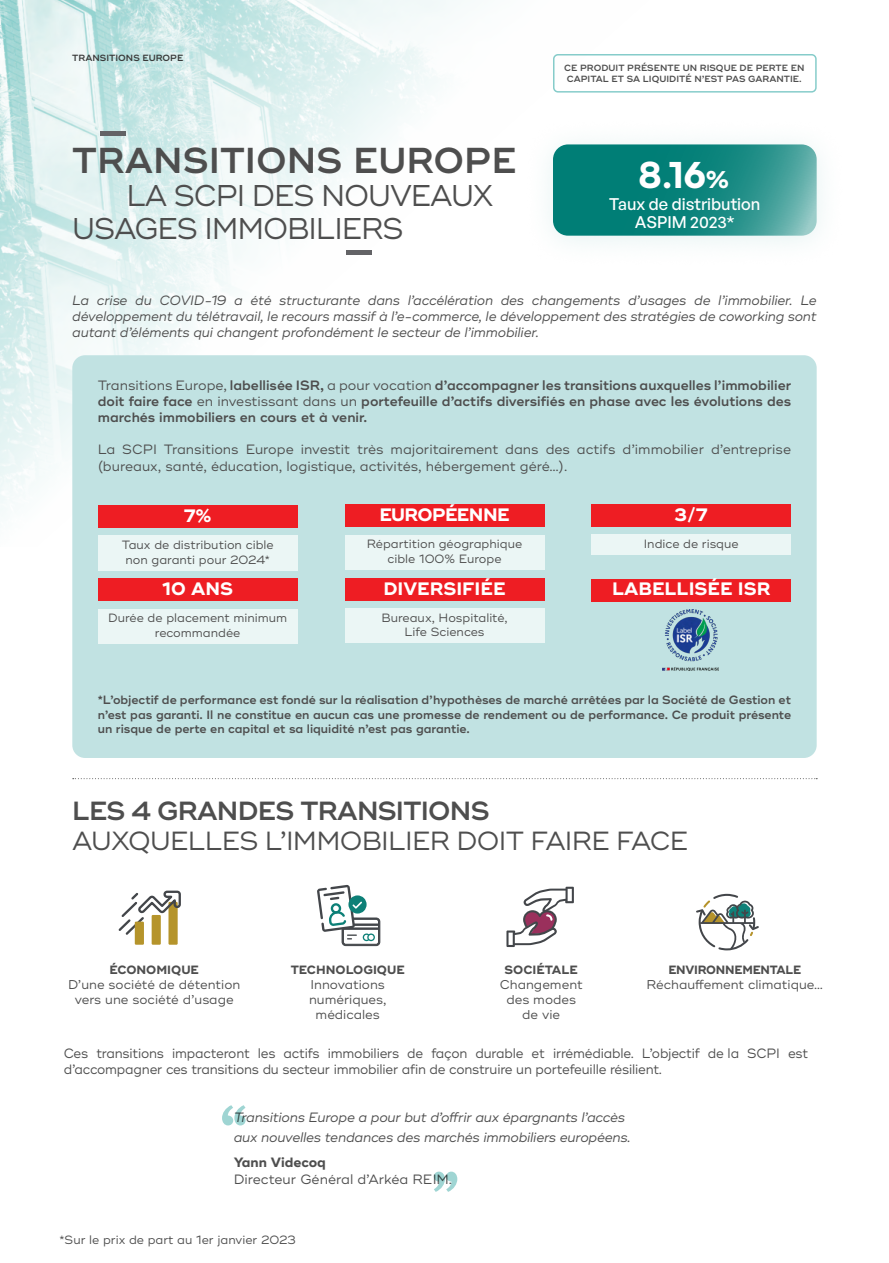
<style>
.page{position:relative;width:889px;height:1263px;background:#fff}
.page>*{position:absolute;margin:0;border:0;box-sizing:border-box;transform-origin:0 0}
.t1{font:600 36px "Ridley Grotesk";color:#4e4e4e}
.Numbers_NoFilet{font:900 35.25px "Satoshi";color:#fff}
.t2{font:30px/33px "Ridley Grotesk";letter-spacing:-.04em;color:#4e4e4e}
.t3{font:26.25px/30px "Ridley Grotesk";letter-spacing:-.03em;color:#4e4e4e}
.t4{font:700 18px "Ridley Grotesk";color:#fff}
.t5{font:700 18px "Ridley Grotesk";letter-spacing:-.035em;color:#fff}
.Numbers_NoFilet-2{font:500 16.5px/18px "General Sans";color:#fff;text-align:center}
.t6{font:italic 13.5px/16.2px "Ridley Grotesk";letter-spacing:-.02em;color:#4e4e4e;text-align:justify}
.t7{font:600 13.5px/16.2px "Ridley Grotesk";color:#4e4e4e;text-align:justify}
.t8{font:13.5px/16.2px "Ridley Grotesk";letter-spacing:-.015em;color:#4e4e4e;scale:.96 1}
.t9{font:13.5px/16.2px "Ridley Grotesk";letter-spacing:-.015em;color:#4e4e4e}
.t10{font:700 13.5px "Ridley Grotesk";color:#4e4e4e}
.t11{font:12.75px/15.3px "Ridley Grotesk";color:#4e4e4e;text-align:center}
.t12{font:600 12px/14.4px "Ridley Grotesk";color:#4e4e4e;text-align:justify}
.t13{font:12px/14.4px "Ridley Grotesk";color:#4e4e4e;text-align:center}
.t14{font:700 12px "Ridley Grotesk";color:#4e4e4e}
.t15{font:700 12px "Ridley Grotesk";letter-spacing:-.02em;color:#4e4e4e}
.t16{font:600 9px/10.8px "Ridley Grotesk";color:#4e4e4e;text-align:center}
.t17{font:600 9px "Ridley Grotesk";color:#393939}
.s1{font-size:22.95px}
.s2{font-weight:400}
.s3{font-weight:600}
</style>
<div class="page">
<img style="left:0;top:0;width:457px;height:516px">
<div style="left:72px;top:355px;width:744px;height:403px;background:#c1e2e2;border-radius:13px"></div>
<div style="left:553px;top:54px;width:263px;height:39px;border:2px solid #86ccca;border-radius:4px"></div>
<svg style="left:506px;top:887px;width:68px;height:60px"></svg>
<div style="left:135px;top:921px;width:9px;height:24px;background:#b5942b"></div>
<div style="left:168px;top:902px;width:10px;height:43px;background:#b5942b"></div>
<div style="left:152px;top:915px;width:9px;height:30px;background:#b5942b"></div>
<svg style="left:118px;top:890px;width:63px;height:47px"></svg>
<svg style="left:317px;top:885px;width:64px;height:61px"></svg>
<svg style="left:696px;top:893px;width:63px;height:57px"></svg>
<svg style="left:222px;top:1105px;width:23px;height:20px"></svg>
<svg style="left:434px;top:1171px;width:23px;height:21px"></svg>
<div style="left:98px;top:505px;width:200px;height:22px;background:#ee1d23"></div>
<div style="left:98px;top:535px;width:200px;height:20px;background:#ebf6f5"></div>
<div style="left:98px;top:550px;width:200px;height:21px;background:#ebf6f5"></div>
<div style="left:344px;top:579px;width:200px;height:22px;background:#ee1d23"></div>
<div style="left:344px;top:609px;width:200px;height:20px;background:#ebf6f5"></div>
<div style="left:344px;top:622px;width:200px;height:21px;background:#ebf6f5"></div>
<div style="left:98px;top:579px;width:200px;height:22px;background:#ee1d23"></div>
<div style="left:98px;top:609px;width:200px;height:34px;background:#ebf6f5"></div>
<div style="left:591px;top:579px;width:200px;height:22px;background:#ee1d23"></div>
<div style="left:344px;top:505px;width:200px;height:22px;background:#ee1d23"></div>
<div style="left:344px;top:535px;width:200px;height:34px;background:#ebf6f5"></div>
<div style="left:591px;top:505px;width:200px;height:22px;background:#ee1d23"></div>
<div style="left:591px;top:535px;width:200px;height:20px;background:#ebf6f5"></div>
<hr style="left:100px;top:131px;width:26px;height:4px;background:#636366">
<hr style="left:346px;top:251px;width:25px;height:4px;background:#636366">
<svg style="left:73px;top:778px;width:744px;height:1px"></svg>
<img style="left:662px;top:609px;width:56px;height:61px">
<svg style="left:553px;top:144px;width:263px;height:92px;background:#1b8b84"></svg>
<p class="t17" style="left:72px;top:53px;width:113px">TRANSITIONS EUROPE</p>
<p class="t1" style="left:72px;top:139px;width:446px">TRANSITIONS EUROPE</p>
<p class="t2" style="left:72px;top:180px;width:423px;text-indent:54px">LA SCPI DES NOUVEAUX<br>USAGES IMMOBILIERS</p>
<p class="t16" style="left:564px;top:63px;width:242px">CE PRODUIT PRÉSENTE UN RISQUE DE PERTE EN<br>CAPITAL ET SA LIQUIDITÉ N’EST PAS GARANTIE.</p>
<p class="Numbers_NoFilet" style="left:638px;top:148px;width:92px">8.16<span class="s1">%</span></p>
<p class="Numbers_NoFilet-2" style="left:609px;top:195px;width:153px">Taux de distribution<br>ASPIM 2023*</p>
<p class="t6" style="left:72px;top:292px;width:746px">La crise du COVID-19 a été structurante dans l’accélération des changements d’usages de l’immobilier. Le développement du télétravail, le recours massif à l’e-commerce, le développement des stratégies de coworking sont autant d’éléments qui changent profondément le secteur de l’immobilier.</p>
<p class="t7" style="left:98px;top:377px;width:695px"><span class="s2">Transitions Europe,</span> labellisée ISR, <span class="s2">a pour vocation</span> d’accompagner les transitions auxquelles l’immobilier doit faire face <span class="s2">en investissant dans un</span> portefeuille d’actifs diversifiés en phase avec les évolutions des marchés immobiliers en cours et à venir.</p>
<p class="t9" style="left:98px;top:442px;width:695px">La SCPI Transitions Europe investit très majoritairement dans des actifs d’immobilier d’entreprise (bureaux, santé, éducation, logistique, activités, hébergement géré…).</p>
<p class="t4" style="left:184px;top:505px;width:29px">7%</p>
<p class="t13" style="left:122px;top:538px;width:153px">Taux de distribution cible</p>
<p class="t13" style="left:125px;top:553px;width:146px">non garanti pour 2024*</p>
<p class="t4" style="left:162px;top:578px;width:72px">10 ANS</p>
<p class="t13" style="left:108px;top:611px;width:181px">Durée de placement minimum recommandée</p>
<p class="t5" style="left:379px;top:504px;width:132px">EUROPÉENNE</p>
<p class="t13" style="left:367px;top:537px;width:157px">Répartition géographique cible 100% Europe</p>
<p class="t4" style="left:383px;top:578px;width:124px">DIVERSIFIÉE</p>
<p class="t13" style="left:381px;top:611px;width:127px">Bureaux, Hospitalité,</p>
<p class="t13" style="left:404px;top:625px;width:82px">Life Sciences</p>
<p class="t4" style="left:674px;top:504px;width:35px">3/7</p>
<p class="t13" style="left:644px;top:537px;width:96px">Indice de risque</p>
<p class="t4" style="left:612px;top:578px;width:160px">LABELLISÉE ISR</p>
<p class="t12" style="left:98px;top:693px;width:695px">*L’objectif de performance est fondé sur la réalisation d’hypothèses de marché arrêtées par la Société de Gestion et n’est pas garanti. Il ne constitue en aucun cas une promesse de rendement ou de performance. Ce produit présente un risque de perte en capital et sa liquidité n’est pas garantie.</p>
<p class="t3" style="left:72px;top:797px;width:617px"><span class="s3">LES 4 GRANDES TRANSITIONS<br></span>AUXQUELLES L’IMMOBILIER DOIT FAIRE FACE</p>
<p class="t14" style="left:109px;top:962px;width:91px">ÉCONOMIQUE</p>
<p class="t11" style="left:68px;top:977px;width:174px">D’une société de détention vers une société d’usage</p>
<p class="t14" style="left:291px;top:962px;width:116px">TECHNOLOGIQUE</p>
<p class="t11" style="left:309px;top:977px;width:79px">Innovations numériques, médicales</p>
<p class="t14" style="left:504px;top:962px;width:75px">SOCIÉTALE</p>
<p class="t11" style="left:500px;top:977px;width:84px">Changement des modes de vie</p>
<p class="t15" style="left:668px;top:962px;width:134px">ENVIRONNEMENTALE</p>
<p class="t11" style="left:646px;top:977px;width:178px">Réchauffement climatique…</p>
<p class="t8" style="left:64px;top:1046px;width:777px">Ces transitions impacteront les actifs immobiliers de façon durable et irrémédiable. L’objectif de la SCPI est d’accompagner ces transitions du secteur immobilier afin de construire un portefeuille résilient.</p>
<p class="t6" style="left:234px;top:1108px;width:398px;line-height:19.2px">Transitions Europe a pour but d’offrir aux épargnants l’accès aux nouvelles tendances des marchés immobiliers européens.</p>
<p class="t10" style="left:234px;top:1154px;width:94px">Yann Videcoq</p>
<p class="t9" style="left:234px;top:1171px;width:220px">Directeur Général d’Arkéa REIM.</p>
<p class="t13" style="left:60px;top:1232px;width:238px">*Sur le prix de part au 1er janvier 2023</p>
</div>
